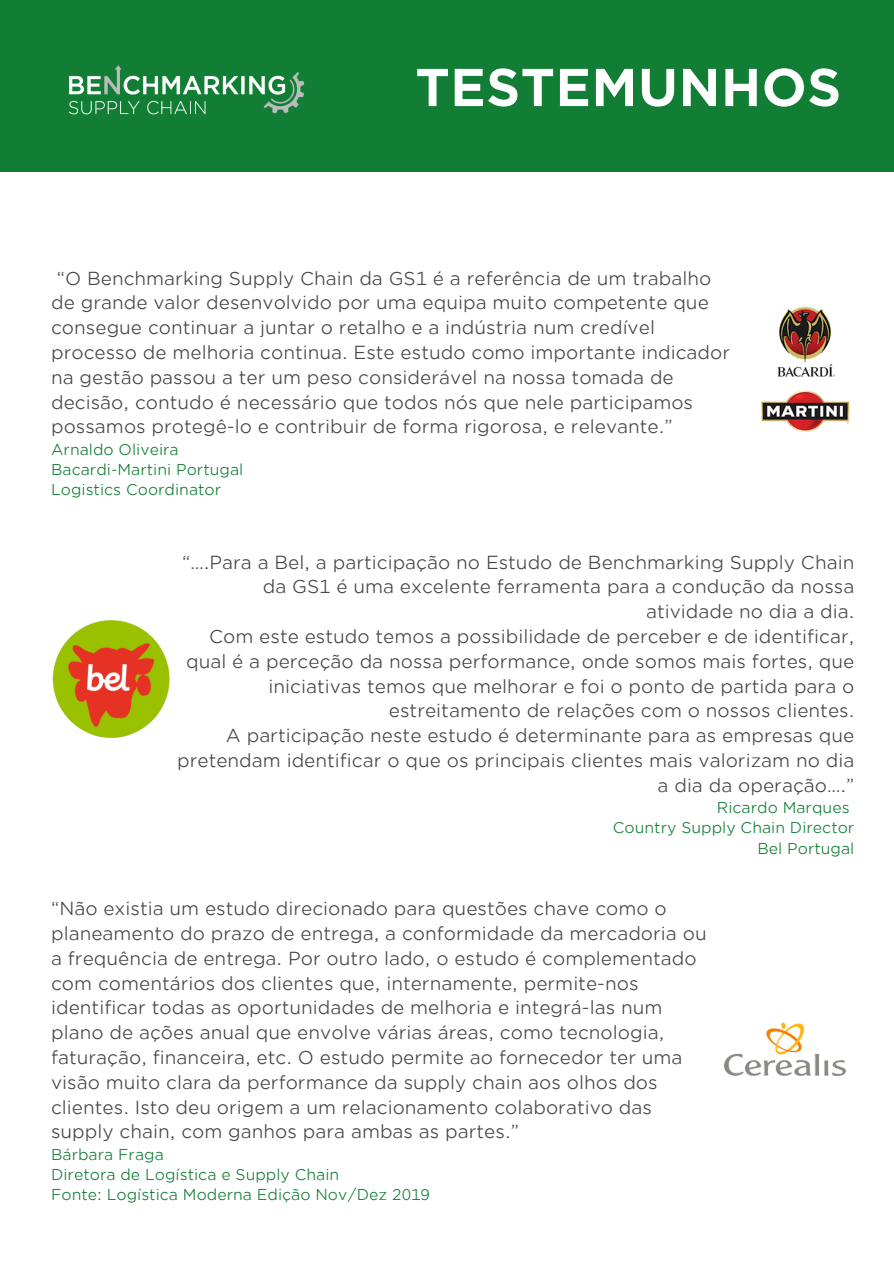
<style>
.page{position:relative;width:894px;height:1264px;background:#fff}
.page>*{position:absolute;margin:0;border:0;box-sizing:border-box;transform-origin:0 0}
.t1{font:700 51px "Gotham Office";color:#fff}
.t2{font:18px/24.8px "Gotham Office";color:#454545;text-align:right}
.t3{font:15px "Gotham Office";color:#127e35}
</style>
<div class="page">
<div style="left:0;top:0;width:893px;height:171px;background:#127e35"></div>
<img style="left:69px;top:65px;width:236px;height:50px">
<img style="left:723px;top:1022px;width:124px;height:54px">
<img style="left:761px;top:306px;width:89px;height:126px">
<img style="left:52px;top:620px;width:118px;height:118px">
<p class="t1" style="left:415px;top:57px;width:427px">TESTEMUNHOS</p>
<p class="t2" style="left:51px;top:265px;width:680px;text-align:left;text-indent:6px">“O Benchmarking Supply Chain da GS1 é a referência de um trabalho de grande valor desenvolvido por uma equipa muito competente que consegue continuar a juntar o retalho e a indústria num credível processo de melhoria continua. Este estudo como importante indicador na gestão passou a ter um peso considerável na nossa tomada de decisão, contudo é necessário que todos nós que nele participamos possamos protegê-lo e contribuir de forma rigorosa, e relevante.”</p>
<p class="t3" style="left:51px;top:440px;width:129px">Arnaldo Oliveira</p>
<p class="t3" style="left:51px;top:460px;width:194px">Bacardi-Martini Portugal</p>
<p class="t3" style="left:51px;top:481px;width:172px">Logistics Coordinator</p>
<p class="t2" style="left:182px;top:549px;width:673px">“….Para a Bel, a participação no Estudo de Benchmarking Supply Chain da GS1 é uma excelente ferramenta para a condução da nossa atividade no dia a dia.</p>
<p class="t2" style="left:186px;top:623px;width:669px">Com este estudo temos a possibilidade de perceber e de identificar, qual é a perceção da nossa performance, onde somos mais fortes, que iniciativas temos que melhorar e foi o ponto de partida para o estreitamento de relações com o nossos clientes.</p>
<p class="t2" style="left:177px;top:722px;width:678px">A participação neste estudo é determinante para as empresas que pretendam identificar o que os principais clientes mais valorizam no dia a dia da operação….”</p>
<p class="t3" style="left:716px;top:798px;width:134px">Ricardo Marques</p>
<p class="t3" style="left:612px;top:819px;width:243px">Country Supply Chain Director</p>
<p class="t3" style="left:757px;top:839px;width:98px">Bel Portugal</p>
<p class="t2" style="left:51px;top:895px;width:657px;text-align:left">“Não existia um estudo direcionado para questões chave como o planeamento do prazo de entrega, a conformidade da mercadoria ou a frequência de entrega. Por outro lado, o estudo é complementado com comentários dos clientes que, internamente, permite-nos identificar todas as oportunidades de melhoria e integrá-las num plano de ações anual que envolve várias áreas, como tecnologia, faturação, financeira, etc. O estudo permite ao fornecedor ter uma visão muito clara da performance da supply chain aos olhos dos clientes. Isto deu origem a um relacionamento colaborativo das supply chain, com ganhos para ambas as partes.”</p>
<p class="t3" style="left:51px;top:1145px;width:114px">Bárbara Fraga</p>
<p class="t3" style="left:51px;top:1165px;width:289px">Diretora de Logística e Supply Chain</p>
<p class="t3" style="left:51px;top:1185px;width:380px">Fonte: Logística Moderna Edição Nov/Dez 2019</p>
</div>
